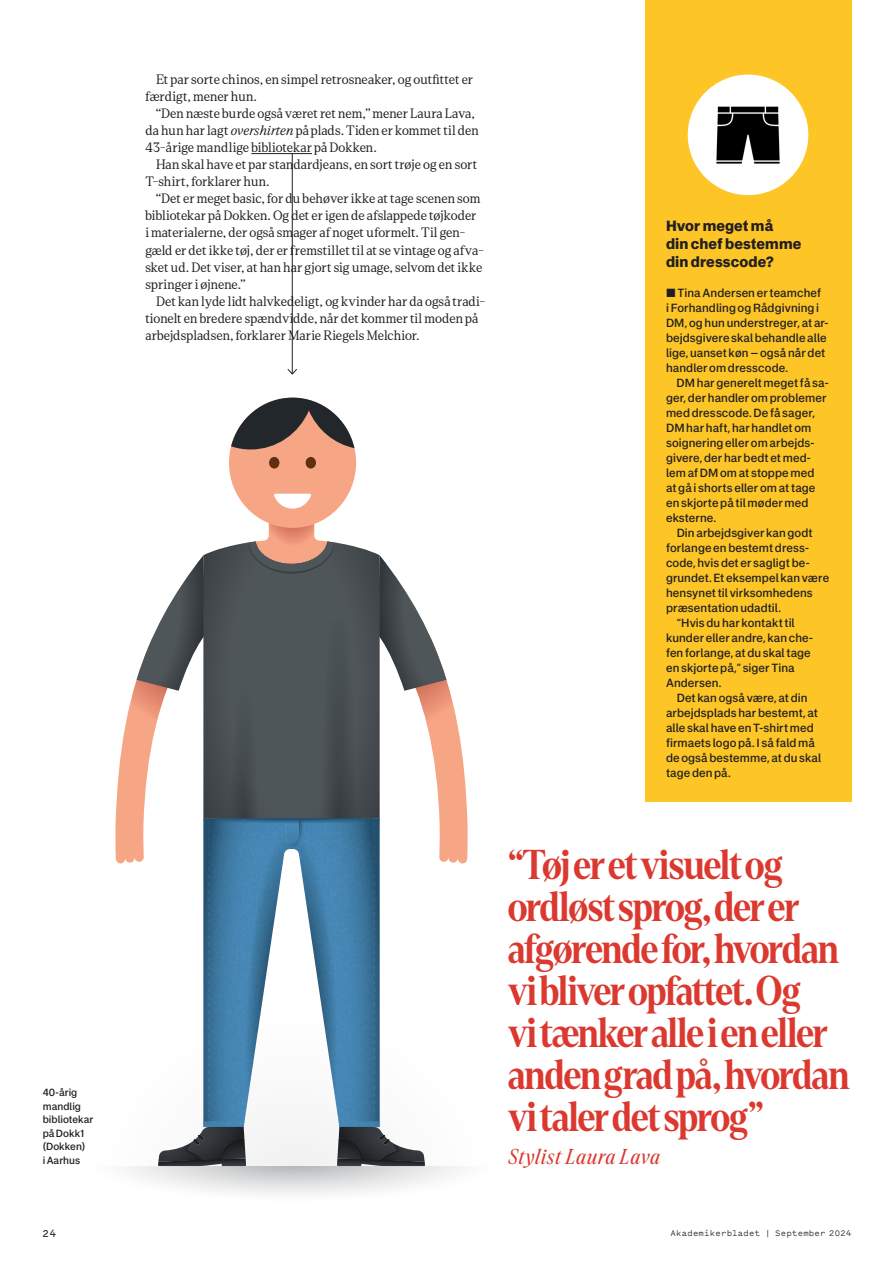
<style>
.page{position:relative;width:893px;height:1263px;background:#fff}
.page>*{position:absolute;margin:0;border:0;box-sizing:border-box;transform-origin:0 0}
.BYLINE{font:700 40.5px/42px "Denton Condensed";letter-spacing:-.01em;color:#db3930}
.BYLINE-2{font:italic 21px "Denton Condensed";letter-spacing:.05em;color:#db3930}
.BRØD_IND{font:300 15px "Scoop VF Variable";letter-spacing:.005em;color:#231f20}
.BRØD_IND-2{font:300 13.2px/17.1px "Denton Text";letter-spacing:-.005em;color:#231f20}
.BRØD_IND-3{font:500 12px/15px "Scoop";letter-spacing:.005em;color:#231f20}
.t1{font:600 12px "Pitch Sans";color:#231f20;scale:.9 1}
.BRØD_IND-4{font:500 10.5px "Scoop";letter-spacing:.005em;color:#231f20}
.t2{font:500 9.75px "Pitch Sans";letter-spacing:.025em;color:#231f20;scale:.9 1}
.s1{font-style:italic}
.s2{font-weight:700}
</style>
<div class="page">
<div style="left:229px;top:398px;width:127px;height:130px;background:#f7a685;border-radius:50%"></div>
<div style="left:269px;top:457px;width:10px;height:12px;background:#622f0e;border-radius:50%"></div>
<div style="left:306px;top:457px;width:10px;height:12px;background:#622f0e;border-radius:50%"></div>
<svg style="left:231px;top:398px;width:123px;height:51px"></svg>
<svg style="left:115px;top:494px;width:353px;height:681px"></svg>
<img style="left:136px;top:751px;width:311px;height:443px">
<hr style="left:251px;top:153px;width:61px;height:1px;background:#231f20">
<div style="left:645px;top:0;width:206px;height:802px;background:#fdc626"></div>
<hr style="left:292px;top:153px;width:1px;height:221px;background:#231f20">
<svg style="left:287px;top:369px;width:10px;height:6px"></svg>
<div style="left:688px;top:75px;width:120px;height:120px;background:#fff;border-radius:50%"></div>
<img style="left:716px;top:106px;width:64px;height:58px">
<p class="BRØD_IND-4" style="left:43px;top:1086px;width:36px">40-årig</p>
<p class="BRØD_IND-4" style="left:43px;top:1100px;width:40px">mandlig</p>
<p class="BRØD_IND-4" style="left:43px;top:1113px;width:52px">bibliotekar</p>
<p class="BRØD_IND-4" style="left:43px;top:1127px;width:43px">på Dokk1</p>
<p class="BRØD_IND-4" style="left:43px;top:1140px;width:44px">(Dokken)</p>
<p class="BRØD_IND-4" style="left:43px;top:1154px;width:39px">i Aarhus</p>
<p class="BRØD_IND-2" style="left:145px;top:70px;width:329px;text-indent:11px">Et par sorte chinos, en simpel retrosneaker, og outfittet er færdigt, mener hun.</p>
<p class="BRØD_IND-2" style="left:145px;top:104px;width:335px;text-indent:11px">“Den næste burde også været ret nem,” mener Laura Lava, da hun har lagt <span class="s1">overshirten</span> på plads. Tiden er kommet til den<br>43-årige mandlige bibliotekar på Dokken.</p>
<p class="BRØD_IND-2" style="left:145px;top:155px;width:333px;text-indent:11px">Han skal have et par standardjeans, en sort trøje og en sort<br>T-shirt, forklarer hun.</p>
<p class="BRØD_IND-2" style="left:145px;top:190px;width:340px;text-indent:11px">“Det er meget basic, for du behøver ikke at tage scenen som bibliotekar på Dokken. Og det er igen de afslappede tøjkoder<br>i materialerne, der også smager af noget uformelt. Til gen&shy;gæld er det ikke tøj, der er fremstillet til at se vintage og afva&shy;sket ud. Det viser, at han har gjort sig umage, selvom det ikke springer i øjnene.”</p>
<p class="BRØD_IND-2" style="left:145px;top:292px;width:342px;text-indent:11px">Det kan lyde lidt halvkedeligt, og kvinder har da også tradi&shy;tionelt en bredere spændvidde, når det kommer til moden på arbejdspladsen, forklarer Marie Riegels Melchior.</p>
<p class="BRØD_IND" style="left:666px;top:217px;width:109px">Hvor meget må</p>
<p class="BRØD_IND" style="left:666px;top:235px;width:137px">din chef bestemme</p>
<p class="BRØD_IND" style="left:666px;top:253px;width:109px">din dresscode?</p>
<p class="BRØD_IND-3" style="left:666px;top:285px;width:164px"><span class="s2">■</span> Tina Andersen er teamchef<br>i Forhandling og Rådgivning i<br>DM, og hun understreger, at ar&shy;bejdsgivere skal behandle alle lige, uanset køn – også når det handler om dresscode.</p>
<p class="BRØD_IND-3" style="left:666px;top:375px;width:164px;text-indent:11px">DM har generelt meget få sa&shy;ger, der handler om problemer med dresscode. De få sager,<br>DM har haft, har handlet om soignering eller om arbejds&shy;givere, der har bedt et med&shy;lem af DM om at stoppe med<br>at gå i shorts eller om at tage en skjorte på til møder med eksterne.</p>
<p class="BRØD_IND-3" style="left:666px;top:525px;width:165px;text-indent:11px">Din arbejdsgiver kan godt forlange en bestemt dress&shy;code, hvis det er sagligt be&shy;grundet. Et eksempel kan være hensynet til virksomhedens præsentation udadtil.</p>
<p class="BRØD_IND-3" style="left:666px;top:615px;width:148px;text-indent:11px">“Hvis du har kontakt til kunder eller andre, kan che&shy;fen forlange, at du skal tage en skjorte på,” siger Tina<br>Andersen.</p>
<p class="BRØD_IND-3" style="left:666px;top:690px;width:157px;text-indent:11px">Det kan også være, at din arbejdsplads har bestemt, at alle skal have en T-shirt med firmaets logo på. I så fald må de også bestemme, at du skal tage den på.</p>
<p class="BYLINE" style="left:508px;top:844px;width:342px">“Tøj er et visuelt og ordløst sprog, der er afgørende for, hvordan vi bliver opfattet. Og<br>vi tænker alle i en eller anden grad på, hvordan vi taler det sprog”</p>
<p class="BYLINE-2" style="left:508px;top:1143px;width:153px">Stylist Laura Lava</p>
<p class="t1" style="left:43px;top:1225px;width:17px">24</p>
<p class="t2" style="left:670px;top:1227px;width:203px">Akademikerbladet | September 2024</p>
</div>
